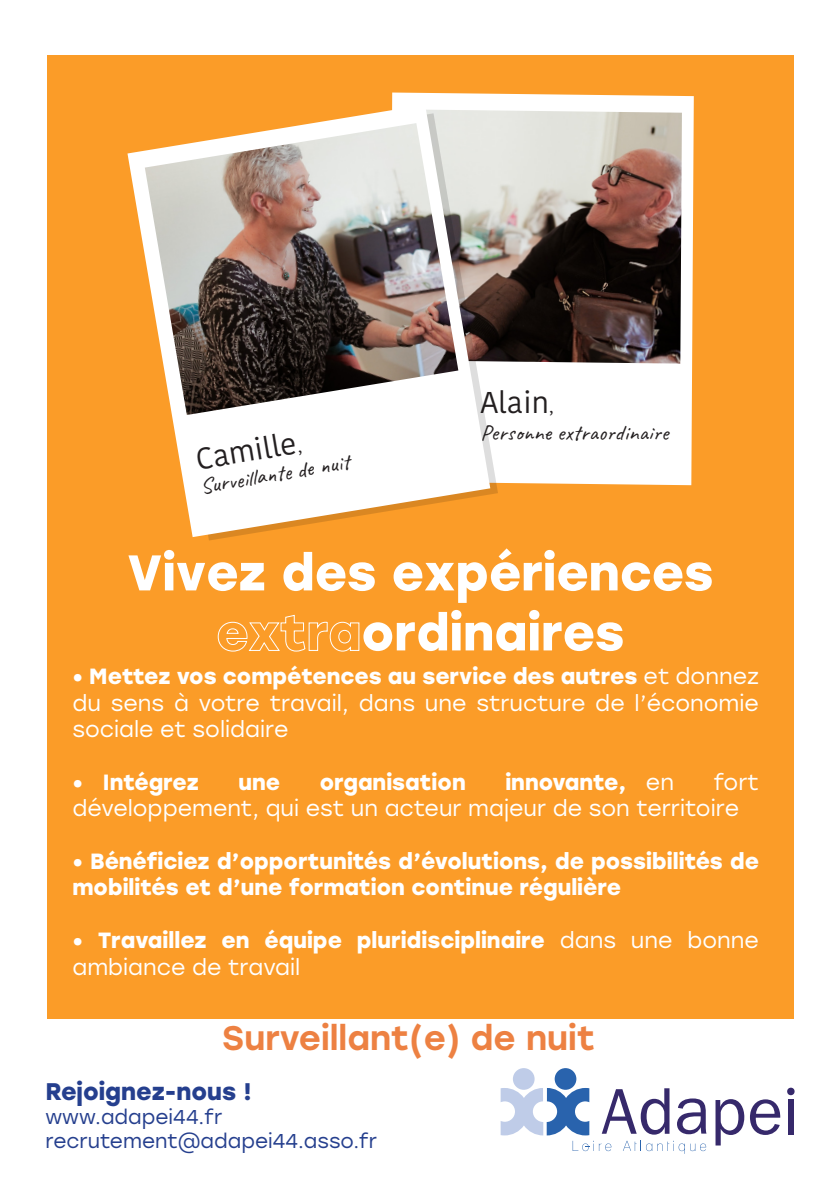
<style>
.page{position:relative;width:840px;height:1191px;background:#fff}
.page>*{position:absolute;margin:0;border:0;box-sizing:border-box;transform-origin:0 0}
.t1{font:700 50px/60px "Stolzl";color:#fff;text-align:center}
.t2{font:500 34px "Stolzl";color:#ed8142}
.t3{font:30px "Kohinoor Telugu";color:#231f20}
.t4{font:700 24px "Stolzl";color:#253f8e}
.t5{font:700 22px/26.4px "Stolzl";color:#fff}
.t6{font:22px/26.4px "Stolzl";color:#fff;text-align:justify}
.t7{font:22px "Caveat";letter-spacing:.01em;color:#231f20}
.t8{font:20px/24px "Stolzl";color:#253f8e}
.s1{font-size:18px}
.s2{font-weight:700}
.s3{font-weight:400}
</style>
<div class="page">
<div style="left:47px;top:55px;width:746px;height:963px;background:#fb9c28"></div>
<div style="left:392px;top:92px;width:301px;height:393px;background:#fff"></div>
<img style="left:490px;top:109px;width:191px;height:254px">
<svg style="left:208px;top:113px;width:289px;height:427px"></svg>
<svg style="left:127px;top:105px;width:363px;height:432px;fill:#fff"></svg>
<img style="left:145px;top:123px;width:313px;height:292px">
<svg style="left:786px;top:1087px;width:8px;height:8px"></svg>
<svg style="left:750px;top:1099px;width:30px;height:36px"></svg>
<div style="left:787px;top:1099px;width:6px;height:36px;background:#36296b"></div>
<svg style="left:715px;top:1099px;width:28px;height:46px"></svg>
<div style="left:512px;top:1068px;width:22px;height:21px;background:#bfcce8;border-radius:50%"></div>
<svg style="left:500px;top:1088px;width:206px;height:65px"></svg>
<div style="left:554px;top:1068px;width:22px;height:21px;background:#2963ad;border-radius:50%"></div>
<h3 class="t3" style="left:193px;top:442px;width:107px;rotate:-9deg">Camille<span class="s1">,</span></h3>
<p class="t7" style="left:198px;top:473px;width:152px;rotate:-10deg">Surveillante de nuit</p>
<h3 class="t3" style="left:480px;top:385px;width:74px">Alain<span class="s1">,</span></h3>
<p class="t7" style="left:480px;top:418px;width:189px">Personne extraordinaire</p>
<h1 class="t1" style="left:127px;top:540px;width:587px">Vivez des expériences extraordinaires</h1>
<p class="t6" style="left:72px;top:662px;width:687px"><span class="s2">• Mettez vos compétences au service des autres</span> et donnez du sens à votre travail, dans une structure de l’économie sociale et solidaire</p>
<p class="t5" style="left:72px;top:767px;width:128px">• Intégrez</p>
<p class="t5" style="left:238px;top:767px;width:43px">une</p>
<p class="t5" style="left:319px;top:767px;width:147px">organisation</p>
<p class="t5" style="left:505px;top:767px;width:170px">innovante, <span class="s3">en</span></p>
<p class="t6" style="left:72px;top:768px;width:687px;text-indent:641px">fort développement, qui est un acteur majeur de son territoire</p>
<p class="t5" style="left:72px;top:847px;width:687px">• Bénéficiez d’opportunités d’évolutions, de possibilités de mobilités et d’une formation continue régulière</p>
<p class="t5" style="left:72px;top:926px;width:687px">• Travaillez en équipe pluridisciplinaire <span class="s3">dans une bonne ambiance de travail</span></p>
<h2 class="t2" style="left:222px;top:1013px;width:374px">Surveillant(e) de nuit</h2>
<p class="t4" style="left:45px;top:1074px;width:208px">Rejoignez-nous !</p>
<p class="t8" style="left:45px;top:1104px;width:333px">www.adapei44.fr recrutement@adapei44.asso.fr</p>
</div>
